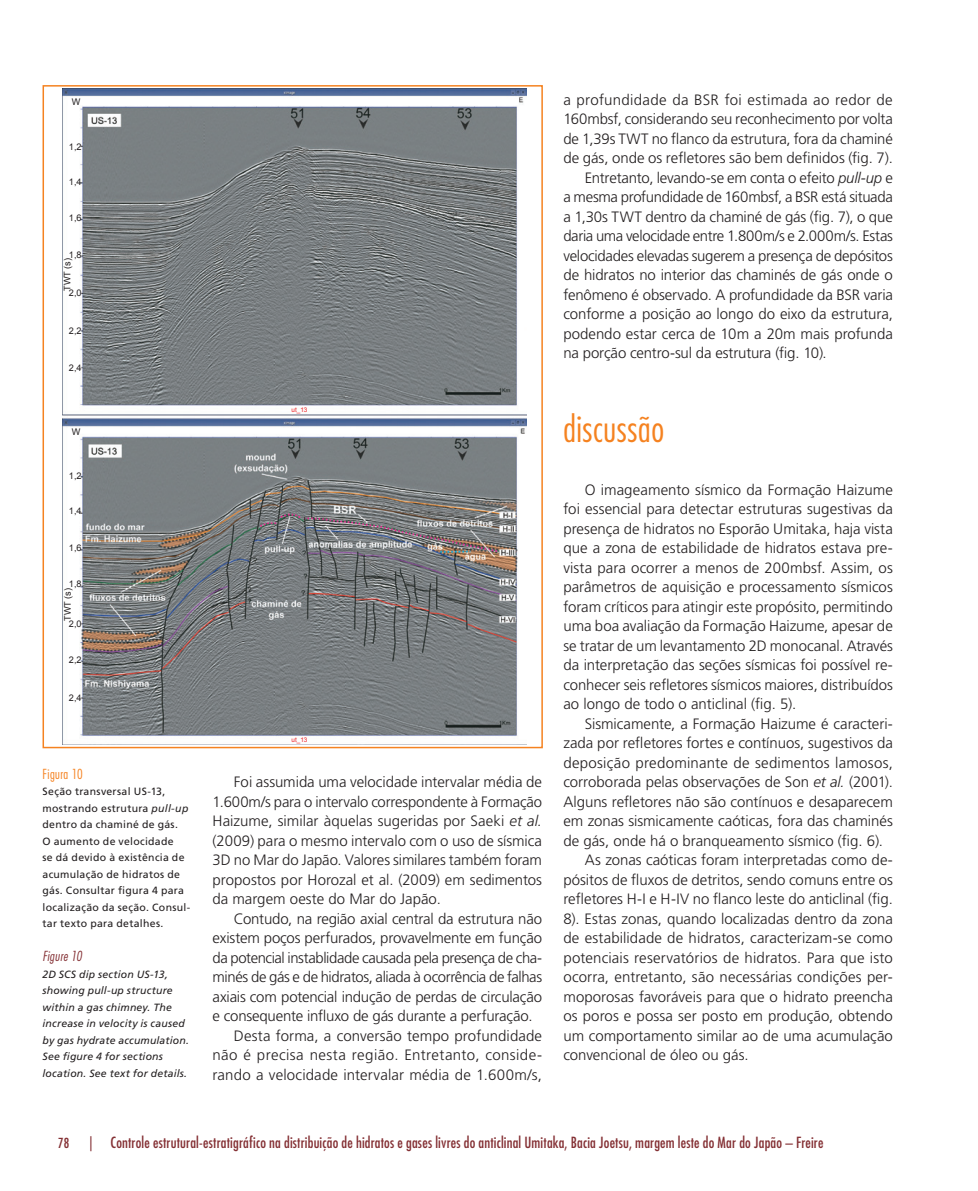
<style>
.page{position:relative;width:978px;height:1191px;background:#fff}
.page>*{position:absolute;margin:0;border:0;box-sizing:border-box;transform-origin:0 0}
.t1{font:300 condensed 36px "Futura Std";letter-spacing:.015em;color:#f58220}
.t2{font:300 15px/19.5px "Frutiger LT Std";letter-spacing:-.005em;color:#231f20;text-align:justify}
.t3{font:condensed 15px "Futura Std";letter-spacing:.01em;color:#843034}
.t4{font:300 15px "Frutiger LT Std";letter-spacing:-.025em;color:#231f20}
.t5{font:300 15px "Frutiger LT Std";letter-spacing:.025em;color:#231f20}
.t6{font:300 15px "Frutiger LT Std";letter-spacing:.015em;color:#231f20}
.t7{font:300 15px "Frutiger LT Std";letter-spacing:.02em;color:#231f20}
.t8{font:300 condensed 13.5px "Futura Std";letter-spacing:.03em;color:#f58220}
.t9{font:italic 300 condensed 13.5px "Futura Std";letter-spacing:.025em;color:#843034}
.t10{font:condensed 13.5px "Futura Std";color:#843034}
.t11{font:10.5px/16.5px "Frutiger LT Std";letter-spacing:.025em;color:#231f20}
.t12{font:italic 10.5px/16.5px "Frutiger LT Std";letter-spacing:.015em;color:#231f20}
.t13{font:9.15px "Arial";color:#231f20}
.t14{font:6.45px "Arial";color:#ee1d23}
.s1{font-style:italic}
</style>
<div class="page">
<img style="left:63px;top:88px;width:463px;height:657px">
<div style="left:43px;top:85px;width:500px;height:663px;border:2px solid #f58220"></div>
<p class="t13" style="left:72px;top:96px;width:10px">W</p>
<p class="t13" style="left:69px;top:141px;width:14px">1,2</p>
<p class="t13" style="left:69px;top:176px;width:14px">1,4</p>
<p class="t13" style="left:69px;top:212px;width:14px">1,6</p>
<p class="t13" style="left:61px;top:291px;width:34px;rotate:-90deg">TWT (s)</p>
<p class="t13" style="left:69px;top:249px;width:14px">1,8</p>
<p class="t13" style="left:69px;top:287px;width:14px">2,0</p>
<p class="t13" style="left:69px;top:324px;width:14px">2,2</p>
<p class="t13" style="left:69px;top:362px;width:14px">2,4</p>
<p class="t13" style="left:72px;top:425px;width:10px">W</p>
<p class="t13" style="left:69px;top:470px;width:14px">1,2</p>
<p class="t13" style="left:69px;top:505px;width:14px">1,4</p>
<p class="t13" style="left:69px;top:542px;width:14px">1,6</p>
<p class="t13" style="left:69px;top:578px;width:14px">1,8</p>
<p class="t13" style="left:69px;top:617px;width:14px">2,0</p>
<p class="t13" style="left:69px;top:654px;width:14px">2,2</p>
<p class="t13" style="left:69px;top:691px;width:14px">2,4</p>
<p class="t13" style="left:62px;top:621px;width:34px;rotate:-90deg">TWT (s)</p>
<p class="t8" style="left:43px;top:766px;width:42px">Figura 10</p>
<p class="t11" style="left:43px;top:783px;width:149px">Seção transversal US-13, mostrando estrutura <span class="s1">pull-up </span>dentro da chaminé de gás.<br>O aumento de velocidade<br>se dá devido à existência de acumulação de hidratos de gás. Consultar figura 4 para localização da seção. Consul&shy;tar texto para detalhes.</p>
<p class="t9" style="left:43px;top:948px;width:41px">Figure 10</p>
<p class="t12" style="left:43px;top:965px;width:148px">2D SCS dip section US-13, showing pull-up structure within a gas chimney. The increase in velocity is caused by gas hydrate accumulation.<br>See figure 4 for sections location. See text for details.</p>
<p class="t14" style="left:292px;top:405px;width:18px">ut_13</p>
<p class="t14" style="left:292px;top:735px;width:18px">ut_13</p>
<p class="t2" style="left:213px;top:772px;width:331px;text-indent:21px">Foi assumida uma velocidade intervalar média de 1.600m/s para o intervalo correspondente à Formação Haizume, similar àquelas sugeridas por Saeki <span class="s1">et al. </span>(2009) para o mesmo intervalo com o uso de sísmica 3D no Mar do Japão. Valores similares também foram propostos por Horozal et al. (2009) em sedimentos da margem oeste do Mar do Japão.</p>
<p class="t2" style="left:234px;top:909px;width:310px">Contudo, na região axial central da estrutura não</p>
<p class="t2" style="left:213px;top:928px;width:331px">existem poços perfurados, provavelmente em função</p>
<p class="t4" style="left:213px;top:949px;width:331px">da potencial instablidade causada pela presença de cha-</p>
<p class="t4" style="left:213px;top:968px;width:331px">minés de gás e de hidratos, aliada à ocorrência de falhas</p>
<p class="t2" style="left:213px;top:987px;width:331px">axiais com potencial indução de perdas de circulação</p>
<p class="t2" style="left:213px;top:1006px;width:321px">e consequente influxo de gás durante a perfuração.</p>
<p class="t2" style="left:234px;top:1026px;width:310px">Desta forma, a conversão tempo profundidade</p>
<p class="t5" style="left:213px;top:1046px;width:331px">não é precisa nesta região. Entretanto, conside-</p>
<p class="t2" style="left:213px;top:1065px;width:331px">rando a velocidade intervalar média de 1.600m/s,</p>
<p class="t7" style="left:563px;top:91px;width:331px">a profundidade da BSR foi estimada ao redor de</p>
<p class="t2" style="left:563px;top:109px;width:331px">160mbsf, considerando seu reconhecimento por volta</p>
<p class="t2" style="left:563px;top:129px;width:331px">de 1,39s TWT no flanco da estrutura, fora da chaminé</p>
<p class="t2" style="left:563px;top:148px;width:331px">de gás, onde os refletores são bem definidos (fig. 7).</p>
<p class="t2" style="left:585px;top:168px;width:310px">Entretanto, levando-se em conta o efeito <span class="s1">pull-up</span> e</p>
<p class="t2" style="left:563px;top:187px;width:331px">a mesma profundidade de 160mbsf, a BSR está situada</p>
<p class="t2" style="left:563px;top:207px;width:331px">a 1,30s TWT dentro da chaminé de gás (fig. 7), o que</p>
<p class="t2" style="left:563px;top:226px;width:331px">daria uma velocidade entre 1.800m/s e 2.000m/s. Estas</p>
<p class="t2" style="left:563px;top:246px;width:331px">velocidades elevadas sugerem a presença de depósitos</p>
<p class="t2" style="left:563px;top:265px;width:331px">de hidratos no interior das chaminés de gás onde o</p>
<p class="t2" style="left:563px;top:285px;width:331px">fenômeno é observado. A profundidade da BSR varia</p>
<p class="t2" style="left:563px;top:304px;width:331px">conforme a posição ao longo do eixo da estrutura,</p>
<p class="t2" style="left:563px;top:324px;width:331px">podendo estar cerca de 10m a 20m mais profunda</p>
<p class="t2" style="left:563px;top:343px;width:265px">na porção centro-sul da estrutura (fig. 10).</p>
<h1 class="t1" style="left:563px;top:407px;width:102px">discussão</h1>
<p class="t2" style="left:563px;top:480px;width:331px;text-indent:21px">O imageamento sísmico da Formação Haizume foi essencial para detectar estruturas sugestivas da presença de hidratos no Esporão Umitaka, haja vista que a zona de estabilidade de hidratos estava pre&shy;vista para ocorrer a menos de 200mbsf. Assim, os parâmetros de aquisição e processamento sísmicos foram críticos para atingir este propósito, permitindo uma boa avaliação da Formação Haizume, apesar de se tratar de um levantamento 2D monocanal. Através da interpretação das seções sísmicas foi possível re&shy;conhecer seis refletores sísmicos maiores, distribuídos ao longo de todo o anticlinal (fig. 5).</p>
<p class="t2" style="left:585px;top:714px;width:310px">Sismicamente, a Formação Haizume é caracteri-</p>
<p class="t2" style="left:563px;top:733px;width:331px">zada por refletores fortes e contínuos, sugestivos da</p>
<p class="t6" style="left:563px;top:754px;width:331px">deposição predominante de sedimentos lamosos,</p>
<p class="t2" style="left:563px;top:772px;width:331px">corroborada pelas observações de Son <span class="s1">et al.</span> (2001).</p>
<p class="t2" style="left:563px;top:792px;width:331px">Alguns refletores não são contínuos e desaparecem</p>
<p class="t2" style="left:563px;top:811px;width:331px">em zonas sismicamente caóticas, fora das chaminés</p>
<p class="t2" style="left:563px;top:831px;width:321px">de gás, onde há o branqueamento sísmico (fig. 6).</p>
<p class="t2" style="left:585px;top:850px;width:310px">As zonas caóticas foram interpretadas como de-</p>
<p class="t2" style="left:563px;top:870px;width:331px">pósitos de fluxos de detritos, sendo comuns entre os</p>
<p class="t2" style="left:563px;top:889px;width:331px">refletores H-I e H-IV no flanco leste do anticlinal (fig.</p>
<p class="t2" style="left:563px;top:909px;width:331px">8). Estas zonas, quando localizadas dentro da zona</p>
<p class="t2" style="left:563px;top:928px;width:331px">de estabilidade de hidratos, caracterizam-se como</p>
<p class="t2" style="left:563px;top:948px;width:331px">potenciais reservatórios de hidratos. Para que isto</p>
<p class="t2" style="left:563px;top:967px;width:331px">ocorra, entretanto, são necessárias condições per-</p>
<p class="t2" style="left:563px;top:987px;width:331px">moporosas favoráveis para que o hidrato preencha</p>
<p class="t2" style="left:563px;top:1006px;width:331px">os poros e possa ser posto em produção, obtendo</p>
<p class="t2" style="left:563px;top:1026px;width:331px">um comportamento similar ao de uma acumulação</p>
<p class="t2" style="left:563px;top:1045px;width:187px">convencional de óleo ou gás.</p>
<p class="t10" style="left:58px;top:1135px;width:13px">78</p>
<p class="t3" style="left:89px;top:1133px;width:736px">| Controle estrutural-estratigráfico na distribuição de hidratos e gases livres do anticlinal Umitaka, Bacia Joetsu, margem leste do Mar do Japão – Freire</p>
</div>
